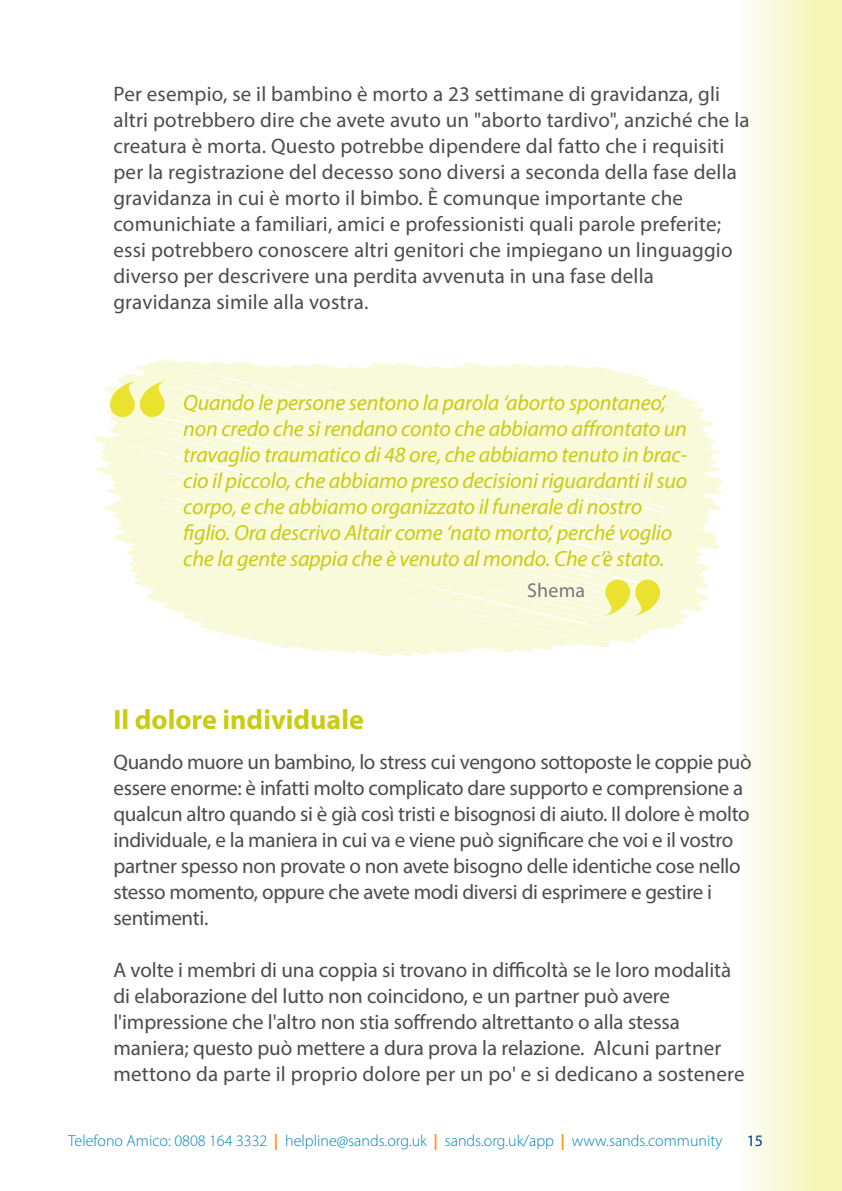
<style>
.page{position:relative;width:842px;height:1191px;background:#fff}
.page>*{position:absolute;margin:0;border:0;box-sizing:border-box;transform-origin:0 0}
.t1{font:700 28px "Myriad Pro";color:#cacb14}
.t2{font:italic 22px/26px "Myriad Pro";letter-spacing:-.01em;color:#cacb14}
.t3{font:21px/26px "Myriad Pro";letter-spacing:-.005em;color:#4b4c4d}
.Quote_Attribution{font:20px "Myriad Pro";letter-spacing:.01em;color:#76787b}
.t4{font:300 16px "Myriad Pro";color:#0082ba}
.t5{font:16px "Myriad Pro";color:#003d78}
.s1{font-weight:700;color:#f7971d}
</style>
<div class="page">
<div style="left:735px;top:0;width:106px;height:1191px;background:linear-gradient(to right,#fefefd,#f3f3ac)"></div>
<svg style="left:94px;top:360px;width:628px;height:296px;fill:#f9fada"></svg>
<svg style="left:110px;top:381px;width:56px;height:36px;background:#f1eb78"></svg>
<svg style="left:604px;top:579px;width:56px;height:37px;background:#f1eb7a"></svg>
<p class="t3" style="left:113px;top:80px;width:637px">Per esempio, se il bambino è morto a 23 settimane di gravidanza, gli altri potrebbero dire che avete avuto un "aborto tardivo", anziché che la creatura è morta. Questo potrebbe dipendere dal fatto che i requisiti per la registrazione del decesso sono diversi a seconda della fase della gravidanza in cui è morto il bimbo. È comunque importante che comunichiate a familiari, amici e professionisti quali parole preferite; essi potrebbero conoscere altri genitori che impiegano un linguaggio diverso per descrivere una perdita avvenuta in una fase della gravidanza simile alla vostra.</p>
<p class="t2" style="left:183px;top:389px;width:505px">Quando le persone sentono la parola ‘aborto spontaneo’, non credo che si rendano conto che abbiamo affrontato un travaglio traumatico di 48 ore, che abbiamo tenuto in brac&shy;cio il piccolo, che abbiamo preso decisioni riguardanti il suo corpo, e che abbiamo organizzato il funerale di nostro figlio. Ora descrivo Altair come ‘nato morto’, perché voglio che la gente sappia che è venuto al mondo. Che c’è stato.</p>
<p class="Quote_Attribution" style="left:527px;top:578px;width:60px">Shema</p>
<p class="t1" style="left:113px;top:701px;width:252px">Il dolore individuale</p>
<p class="t3" style="left:113px;top:748px;width:639px">Quando muore un bambino, lo stress cui vengono sottoposte le coppie può essere enorme: è infatti molto complicato dare supporto e comprensione a qualcun altro quando si è già così tristi e bisognosi di aiuto. Il dolore è molto individuale, e la maniera in cui va e viene può significare che voi e il vostro partner spesso non provate o non avete bisogno delle identiche cose nello stesso momento, oppure che avete modi diversi di esprimere e gestire i sentimenti.</p>
<p class="t3" style="left:113px;top:956px;width:632px">A volte i membri di una coppia si trovano in difficoltà se le loro modalità di elaborazione del lutto non coincidono, e un partner può avere l'impressione che l'altro non stia soffrendo altrettanto o alla stessa maniera; questo può mettere a dura prova la relazione. Alcuni partner mettono da parte il proprio dolore per un po' e si dedicano a sostenere</p>
<p class="t4" style="left:68px;top:1130px;width:655px">Telefono Amico: 0808 164 3332 <span class="s1">|</span> helpline@sands.org.uk <span class="s1">|</span> sands.org.uk/app <span class="s1">|</span> www.sands.community</p>
<p class="t5" style="left:746px;top:1130px;width:18px">15</p>
</div>
